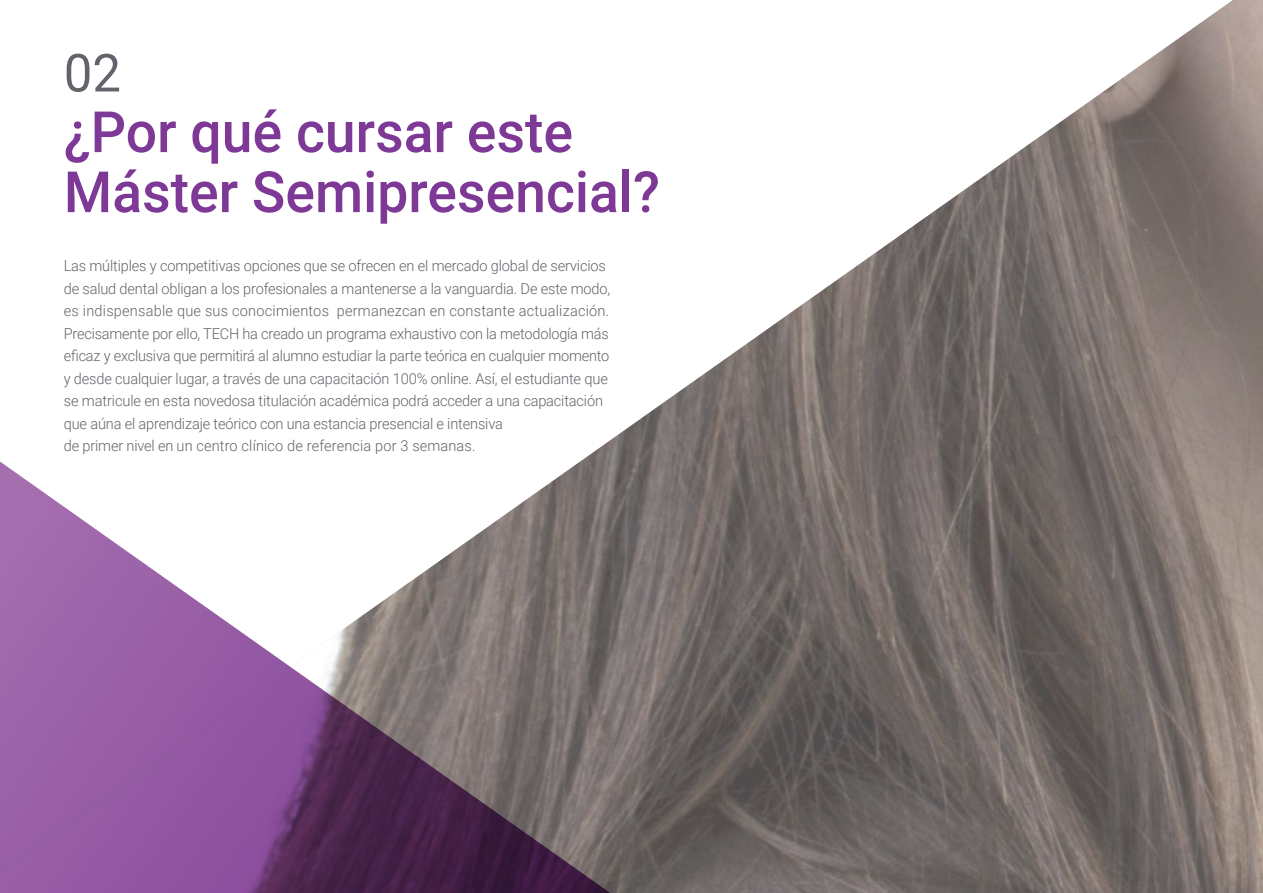
<style>
.page{position:relative;width:1263px;height:893px;background:#fff}
.page>*{position:absolute;margin:0;border:0;box-sizing:border-box;transform-origin:0 0}
.t1{font:500 57px/60px "Roboto";color:#7e3996}
.t2{font:52.5px "Roboto";color:#61646a}
.t3{font:300 15px/22.5px "Roboto";letter-spacing:-.01em;color:#61646a}
</style>
<div class="page">
<img style="left:602px;top:0;width:661px;height:893px">
<svg style="left:0;top:446px;width:640px;height:447px"></svg>
<h2 class="t2" style="left:64px;top:36px;width:59px">02</h2>
<h1 class="t1" style="left:64px;top:100px;width:597px">¿Por qué cursar este<br>Máster Semipresencial?</h1>
<p class="t3" style="left:64px;top:254px;width:548px">Las múltiples y competitivas opciones que se ofrecen en el mercado global de servicios de salud dental obligan a los profesionales a mantenerse a la vanguardia. De este modo, es indispensable que sus conocimientos permanezcan en constante actualización.<br>Precisamente por ello, TECH ha creado un programa exhaustivo con la metodología más eficaz y exclusiva que permitirá al alumno estudiar la parte teórica en cualquier momento y desde cualquier lugar, a través de una capacitación 100% online. Así, el estudiante que se matricule en esta novedosa titulación académica podrá acceder a una capacitación que aúna el aprendizaje teórico con una estancia presencial e intensiva<br>de primer nivel en un centro clínico de referencia por 3 semanas.</p>
</div>
